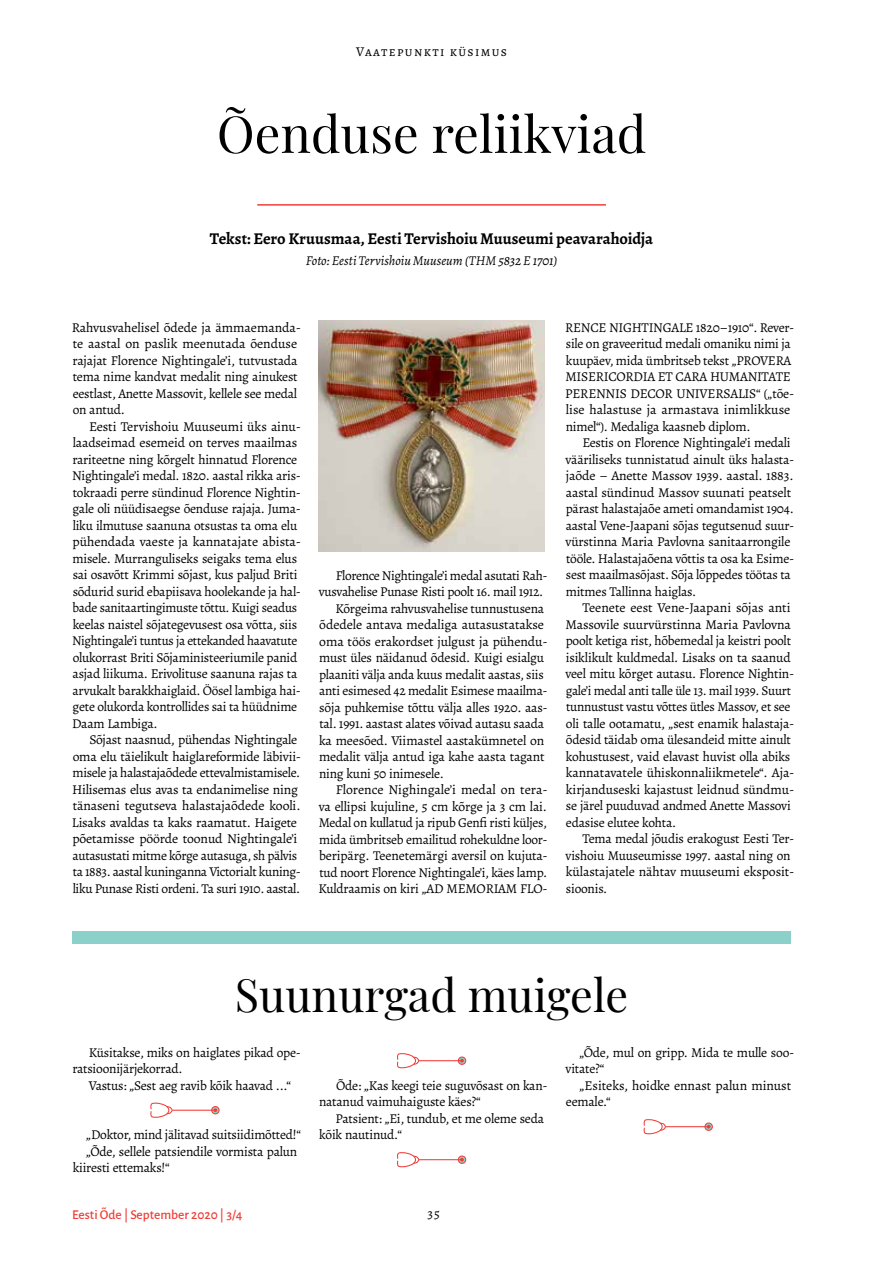
<style>
.page{position:relative;width:893px;height:1263px;background:#fff}
.page>*{position:absolute;margin:0;border:0;box-sizing:border-box;transform-origin:0 0}
.t1{font:51px "Playfair Display";color:#000}
.t2{font:45px "Playfair Display";color:#000}
.t3{font:700 16.5px "Alegreya";letter-spacing:-.005em;color:#000}
.t4{font:13.5px/16.5px "Alegreya";letter-spacing:-.02em;color:#000}
.t5{font:italic 13.5px "Alegreya";letter-spacing:-.005em;color:#000}
.t6{font:13.5px "Alegreya";color:#000}
.t7{font:500 13.5px "Alegreya Sans";color:#f13d37}
.t8{font:13.5px "Alegreya SC";letter-spacing:.1em;color:#000}
</style>
<div class="page">
<svg style="left:150px;top:1102px;width:23px;height:16px"></svg>
<div style="left:211px;top:1106px;width:9px;height:8px;border:1px solid #f13d37;border-radius:50%"></div>
<svg style="left:214px;top:1108px;width:3px;height:4px"></svg>
<hr style="left:173px;top:1110px;width:41px;height:1px;background:#f13d37">
<svg style="left:397px;top:1053px;width:23px;height:16px"></svg>
<div style="left:458px;top:1056px;width:8px;height:9px;border:1px solid #f13d37;border-radius:50%"></div>
<hr style="left:419px;top:1060px;width:42px;height:1px;background:#f13d37">
<svg style="left:397px;top:1152px;width:23px;height:16px"></svg>
<div style="left:458px;top:1155px;width:8px;height:9px;border:1px solid #f13d37;border-radius:50%"></div>
<hr style="left:419px;top:1159px;width:42px;height:1px;background:#f13d37">
<svg style="left:643px;top:1119px;width:23px;height:16px"></svg>
<svg style="left:705px;top:1123px;width:7px;height:7px"></svg>
<div style="left:704px;top:1122px;width:9px;height:9px;border:1px solid #f13d37;border-radius:50%"></div>
<hr style="left:666px;top:1126px;width:41px;height:1px;background:#f13d37">
<hr style="left:257px;top:204px;width:349px;height:2px;background:#f13d37">
<img style="left:319px;top:321px;width:225px;height:230px">
<div style="left:72px;top:931px;width:719px;height:13px;background:#8bd0c9"></div>
<p class="t8" style="left:356px;top:42px;width:153px">Vaatepunkti küsimus</p>
<h1 class="t1" style="left:217px;top:94px;width:431px">Õenduse reliikviad</h1>
<p class="t3" style="left:210px;top:227px;width:445px">Tekst: Eero Kruusmaa, Eesti Tervishoiu Muuseumi peavarahoidja</p>
<p class="t5" style="left:306px;top:251px;width:253px">Foto: Eesti Tervishoiu Muuseum (THM 5832 E 1701)</p>
<p class="t4" style="left:72px;top:319px;width:231px">Rahvusvahelisel õdede ja ämmaemanda&shy;te aastal on paslik meenutada õenduse rajajat Florence Nightingale’i, tutvustada tema nime kandvat medalit ning ainukest eestlast, Anette Massovit, kellele see medal on antud.</p>
<p class="t4" style="left:72px;top:418px;width:231px;text-indent:17px">Eesti Tervishoiu Muuseumi üks ainu&shy;laadseimad esemeid on terves maailmas rariteetne ning kõrgelt hinnatud Florence Nightingale’i medal. 1820. aastal rikka aris&shy;tokraadi perre sündinud Florence Nightin&shy;gale oli nüüdisaegse õenduse rajaja. Juma&shy;liku ilmutuse saanuna otsustas ta oma elu pühendada vaeste ja kannatajate abista&shy;misele. Murranguliseks seigaks tema elus sai osavõtt Krimmi sõjast, kus paljud Briti sõdurid surid ebapiisava hoolekande ja hal&shy;bade sanitaartingimuste tõttu. Kuigi seadus keelas naistel sõjategevusest osa võtta, siis Nightingale’i tuntus ja ettekanded haavatute olukorrast Briti Sõjaministeeriumile panid asjad liikuma. Erivolituse saanuna rajas ta arvukalt barakkhaiglaid. Öösel lambiga hai&shy;gete olukorda kontrollides sai ta hüüdnime Daam Lambiga.</p>
<p class="t4" style="left:72px;top:731px;width:231px;text-indent:17px">Sõjast naasnud, pühendas Nightingale oma elu täielikult haiglareformide läbivii&shy;misele ja halastajaõdede ettevalmistamisele.<br>Hilisemas elus avas ta endanimelise ning tänaseni tegutseva halastajaõdede kooli.<br>Lisaks avaldas ta kaks raamatut. Haigete põetamisse pöörde toonud Nightingale’i autasustati mitme kõrge autasuga, sh pälvis ta 1883. aastal kuninganna Victorialt kuning&shy;liku Punase Risti ordeni. Ta suri 1910. aastal.</p>
<p class="t4" style="left:336px;top:567px;width:213px">Florence Nightingale’i medal asutati Rah-</p>
<p class="t4" style="left:319px;top:583px;width:226px">vusvahelise Punase Risti poolt 16. mail 1912.</p>
<p class="t4" style="left:336px;top:600px;width:210px">Kõrgeima rahvusvahelise tunnustusena</p>
<p class="t4" style="left:319px;top:616px;width:226px">õdedele antava medaliga autasustatakse</p>
<p class="t4" style="left:319px;top:633px;width:230px">oma töös erakordset julgust ja pühendu-</p>
<p class="t4" style="left:319px;top:649px;width:227px">must üles näidanud õdesid. Kuigi esialgu</p>
<p class="t4" style="left:319px;top:666px;width:226px">plaaniti välja anda kuus medalit aastas, siis</p>
<p class="t4" style="left:319px;top:682px;width:230px">anti esimesed 42 medalit Esimese maailma-</p>
<p class="t4" style="left:319px;top:699px;width:230px">sõja puhkemise tõttu välja alles 1920. aas-</p>
<p class="t4" style="left:319px;top:715px;width:226px">tal. 1991. aastast alates võivad autasu saada</p>
<p class="t4" style="left:319px;top:732px;width:226px">ka meesõed. Viimastel aastakümnetel on</p>
<p class="t4" style="left:319px;top:748px;width:227px">medalit välja antud iga kahe aasta tagant</p>
<p class="t4" style="left:319px;top:765px;width:126px">ning kuni 50 inimesele.</p>
<p class="t6" style="left:336px;top:781px;width:214px">Florence Nighingale’i medal on tera-</p>
<p class="t4" style="left:319px;top:798px;width:230px">va ellipsi kujuline, 5 cm kõrge ja 3 cm lai.</p>
<p class="t4" style="left:319px;top:814px;width:230px">Medal on kullatud ja ripub Genfi risti küljes,</p>
<p class="t4" style="left:319px;top:831px;width:230px">mida ümbritseb emailitud rohekuldne loor-</p>
<p class="t4" style="left:319px;top:847px;width:230px">beripärg. Teenetemärgi aversil on kujuta-</p>
<p class="t4" style="left:319px;top:864px;width:229px">tud noort Florence Nightingale’i, käes lamp.</p>
<p class="t4" style="left:319px;top:880px;width:231px">Kuldraamis on kiri „AD MEMORIAM FLO-</p>
<p class="t4" style="left:565px;top:319px;width:231px">RENCE NIGHTINGALE 1820–1910“. Rever&shy;sile on graveeritud medali omaniku nimi ja kuupäev, mida ümbritseb tekst „PROVERA MISERICORDIA ET CARA HUMANITATE PERENNIS DECOR UNIVERSALIS“ („tõe&shy;lise halastuse ja armastava inimlikkuse nimel“). Medaliga kaasneb diplom.</p>
<p class="t4" style="left:566px;top:434px;width:230px;text-indent:17px">Eestis on Florence Nightingale’i medali vääriliseks tunnistatud ainult üks halasta&shy;jaõde – Anette Massov 1939. aastal. 1883. aastal sündinud Massov suunati peatselt pärast halastajaõe ameti omandamist 1904. aastal Vene-Jaapani sõjas tegutsenud suur&shy;vürstinna Maria Pavlovna sanitaarrongile tööle. Halastajaõena võttis ta osa ka Esime&shy;sest maailmasõjast. Sõja lõppedes töötas ta mitmes Tallinna haiglas.</p>
<p class="t4" style="left:565px;top:599px;width:231px;text-indent:17px">Teenete eest Vene-Jaapani sõjas anti Massovile suurvürstinna Maria Pavlovna poolt ketiga rist, hõbemedal ja keistri poolt isiklikult kuldmedal. Lisaks on ta saanud veel mitu kõrget autasu. Florence Nightin&shy;gale’i medal anti talle üle 13. mail 1939. Suurt tunnustust vastu võttes ütles Massov, et see oli talle ootamatu, „sest enamik halastaja&shy;õdesid täidab oma ülesandeid mitte ainult kohustusest, vaid elavast huvist olla abiks kannatavatele ühiskonnaliikmetele“. Aja&shy;kirjanduseski kajastust leidnud sündmu&shy;se järel puuduvad andmed Anette Massovi edasise elutee kohta.</p>
<p class="t4" style="left:566px;top:830px;width:230px;text-indent:17px">Tema medal jõudis erakogust Eesti Ter&shy;vishoiu Muuseumisse 1997. aastal ning on külastajatele nähtav muuseumi eksposit&shy;sioonis.</p>
<h2 class="t2" style="left:235px;top:959px;width:395px">Suunurgad muigele</h2>
<p class="t4" style="left:72px;top:1044px;width:230px;text-indent:17px">Küsitakse, miks on haiglates pikad ope&shy;ratsioonijärjekorrad.</p>
<p class="t4" style="left:89px;top:1077px;width:204px">Vastus: „Sest aeg ravib kõik haavad ...“</p>
<p class="t4" style="left:86px;top:1127px;width:216px">„Doktor, mind jälitavad suitsiidimõtted!“</p>
<p class="t4" style="left:86px;top:1143px;width:213px">„Õde, sellele patsiendile vormista palun</p>
<p class="t4" style="left:73px;top:1160px;width:98px">kiiresti ettemaks!“</p>
<p class="t4" style="left:319px;top:1077px;width:230px;text-indent:17px">Õde: „Kas keegi teie suguvõsast on kan&shy;natanud vaimuhaiguste käes?“</p>
<p class="t4" style="left:319px;top:1110px;width:226px;text-indent:16px">Patsient: „Ei, tundub, et me oleme seda kõik nautinud.“</p>
<p class="t7" style="left:72px;top:1204px;width:172px">Eesti Õde | September 2020 | 3/4</p>
<p class="t4" style="left:427px;top:1206px;width:14px">35</p>
<p class="t4" style="left:566px;top:1044px;width:230px;text-indent:14px">„Õde, mul on gripp. Mida te mulle soo&shy;vitate?“</p>
<p class="t4" style="left:566px;top:1077px;width:227px;text-indent:13px">„Esiteks, hoidke ennast palun minust eemale.“</p>
</div>
